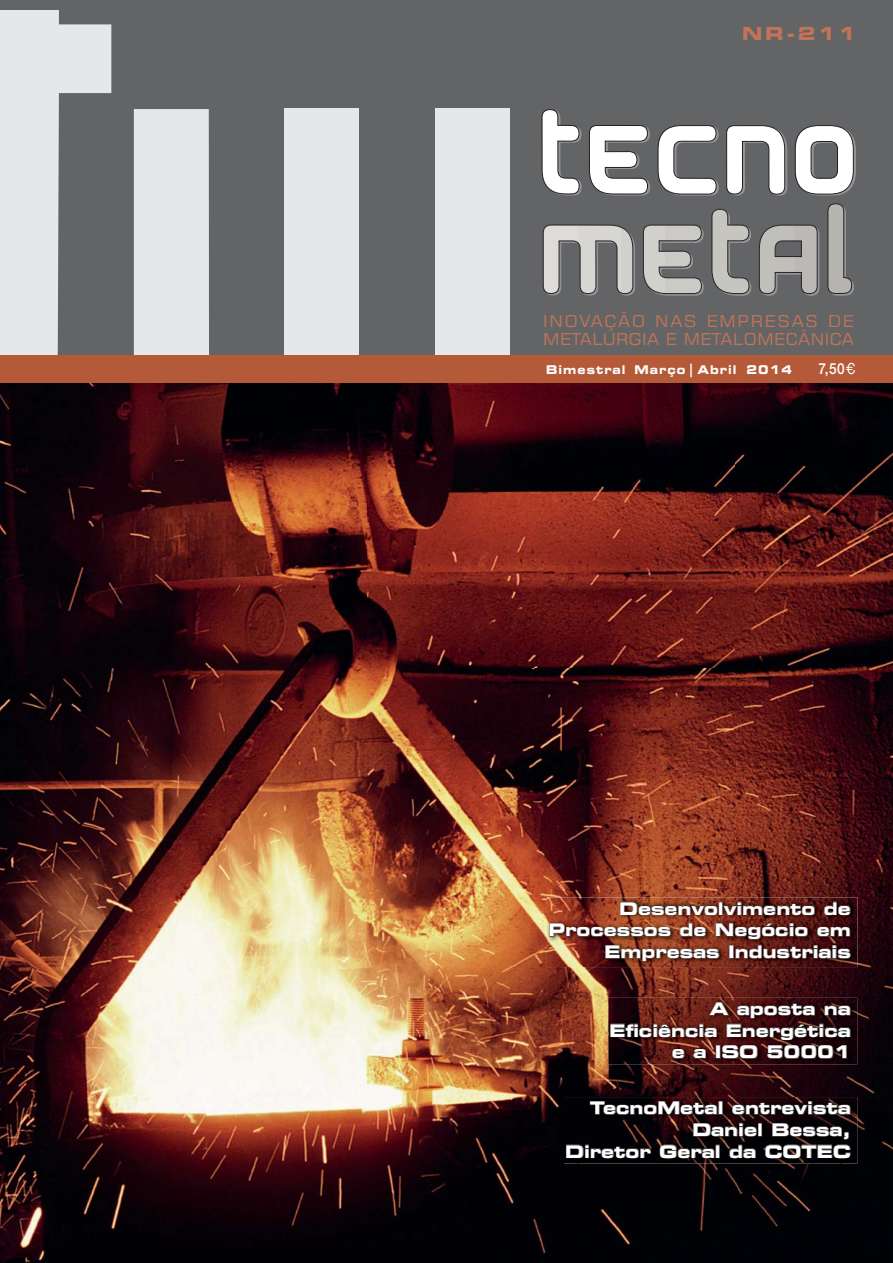
<style>
.page{position:relative;width:893px;height:1263px;background:#fff}
.page>*{position:absolute;margin:0;border:0;box-sizing:border-box;transform-origin:0 0}
.t1{font:107.85px "Airstrip Four";color:#fff}
.t2{font:700 expanded 18px "Square 721 BT";color:#c37456}
.t3{font:700 expanded 17.25px/21.8px "Square 721 BT";color:#fff;text-align:right}
.t4{font:16.35px/17.9px "Square 721 BT";letter-spacing:.03em;color:#c37456;scale:1.06 1}
.t5{font:500 15.15px "Helvetica Neue";color:#fff;scale:.9 1}
.t6{font:700 expanded 12px "Square 721 BT";letter-spacing:.1em;color:#fff;scale:.9 1}
.s1{font-size:13.5px}
.s2{font-family:"Helvetica";font-weight:400}
</style>
<div class="page">
<img style="left:0;top:383px;width:735px;height:610px">
<img style="left:735px;top:383px;width:158px;height:718px">
<img style="left:0;top:993px;width:577px;height:270px">
<img style="left:577px;top:993px;width:159px;height:104px">
<div style="left:841px;top:1101px;width:52px;height:162px;background:#000206"></div>
<div style="left:577px;top:1163px;width:264px;height:100px;background:#000206"></div>
<img style="left:547px;top:897px;width:310px;height:70px">
<img style="left:620px;top:901px;width:17px;height:14px">
<svg style="left:639px;top:905px;width:52px;height:10px"></svg>
<img style="left:691px;top:905px;width:14px;height:10px">
<svg style="left:705px;top:905px;width:12px;height:10px"></svg>
<img style="left:719px;top:901px;width:4px;height:14px">
<img style="left:723px;top:905px;width:14px;height:10px">
<img style="left:737px;top:901px;width:4px;height:14px">
<img style="left:743px;top:905px;width:19px;height:10px">
<svg style="left:764px;top:903px;width:51px;height:12px"></svg>
<img style="left:824px;top:901px;width:13px;height:14px">
<svg style="left:838px;top:905px;width:12px;height:10px"></svg>
<img style="left:549px;top:923px;width:16px;height:14px">
<svg style="left:566px;top:927px;width:105px;height:10px"></svg>
<img style="left:680px;top:923px;width:13px;height:14px">
<svg style="left:694px;top:927px;width:12px;height:10px"></svg>
<img style="left:716px;top:923px;width:18px;height:14px">
<img style="left:762px;top:923px;width:13px;height:4px">
<img style="left:790px;top:923px;width:4px;height:4px">
<img style="left:605px;top:945px;width:15px;height:13px">
<img style="left:621px;top:949px;width:20px;height:9px">
<svg style="left:642px;top:949px;width:77px;height:12px"></svg>
<svg style="left:729px;top:927px;width:121px;height:31px;background:#431d1c"></svg>
<img style="left:608px;top:998px;width:249px;height:66px">
<img style="left:709px;top:1002px;width:20px;height:13px">
<svg style="left:737px;top:1003px;width:78px;height:15px"></svg>
<svg style="left:825px;top:1005px;width:25px;height:10px"></svg>
<img style="left:610px;top:1024px;width:15px;height:13px">
<svg style="left:626px;top:1024px;width:91px;height:13px"></svg>
<img style="left:727px;top:1024px;width:14px;height:13px">
<svg style="left:743px;top:1024px;width:107px;height:16px;background:#2d1a1b"></svg>
<svg style="left:672px;top:1049px;width:12px;height:10px"></svg>
<svg style="left:694px;top:1049px;width:12px;height:10px"></svg>
<img style="left:716px;top:1045px;width:4px;height:14px">
<img style="left:722px;top:1045px;width:35px;height:14px">
<img style="left:767px;top:1045px;width:32px;height:14px">
<img style="left:801px;top:1045px;width:15px;height:14px">
<img style="left:818px;top:1045px;width:15px;height:14px">
<img style="left:836px;top:1045px;width:10px;height:14px">
<img style="left:564px;top:1097px;width:293px;height:66px">
<img style="left:590px;top:1101px;width:15px;height:13px">
<svg style="left:604px;top:1105px;width:53px;height:9px"></svg>
<img style="left:658px;top:1101px;width:21px;height:13px">
<svg style="left:681px;top:1101px;width:42px;height:13px"></svg>
<svg style="left:732px;top:1103px;width:62px;height:11px"></svg>
<img style="left:794px;top:1105px;width:14px;height:9px">
<svg style="left:808px;top:1101px;width:42px;height:13px"></svg>
<img style="left:693px;top:1123px;width:18px;height:13px">
<svg style="left:711px;top:1123px;width:51px;height:13px"></svg>
<img style="left:772px;top:1123px;width:17px;height:13px">
<svg style="left:790px;top:1126px;width:59px;height:13px"></svg>
<img style="left:566px;top:1145px;width:17px;height:13px">
<svg style="left:585px;top:1145px;width:66px;height:13px"></svg>
<img style="left:660px;top:1144px;width:17px;height:14px">
<svg style="left:678px;top:1145px;width:42px;height:13px"></svg>
<svg style="left:730px;top:1145px;width:26px;height:13px"></svg>
<img style="left:765px;top:1144px;width:67px;height:14px">
<img style="left:834px;top:1144px;width:16px;height:14px">
<div style="left:0;top:0;width:893px;height:381px;background:#e6e7e8"></div>
<div style="left:58px;top:9px;width:835px;height:346px;background:#636466"></div>
<div style="left:134px;top:109px;width:75px;height:247px;background:#e6e7e8"></div>
<div style="left:284px;top:108px;width:75px;height:248px;background:#e6e7e8"></div>
<div style="left:435px;top:108px;width:75px;height:248px;background:#e6e7e8"></div>
<div style="left:0;top:0;width:893px;height:9px;background:#636466"></div>
<div style="left:797px;top:126px;width:59px;height:69px;border:1px solid #939598;border-radius:24px"></div>
<div style="left:813px;top:142px;width:27px;height:37px;border:1px solid #939598;border-radius:8px"></div>
<svg style="left:542px;top:109px;width:40px;height:86px;background:#616264"></svg>
<svg style="left:589px;top:125px;width:61px;height:70px;background:#606163"></svg>
<svg style="left:658px;top:125px;width:61px;height:70px;background:#616263"></svg>
<svg style="left:726px;top:125px;width:61px;height:71px;background:#616163"></svg>
<div style="left:795px;top:125px;width:58px;height:69px;border:1px solid #231f20;border-radius:24px"></div>
<div style="left:811px;top:141px;width:27px;height:37px;border:1px solid #231f20;border-radius:8px"></div>
<svg style="left:543px;top:225px;width:92px;height:70px"></svg>
<svg style="left:643px;top:225px;width:60px;height:70px;background:#a1a09e"></svg>
<svg style="left:712px;top:209px;width:39px;height:87px;background:#929290"></svg>
<svg style="left:759px;top:225px;width:60px;height:71px;background:#989795"></svg>
<svg style="left:827px;top:203px;width:26px;height:93px;background:#8e8d8b"></svg>
<div style="left:0;top:355px;width:893px;height:28px;background:#b55a39"></div>
<p class="t2" style="left:742px;top:27px;width:115px">NR-211</p>
<h1 class="t1" style="left:537px;top:94px;width:323px">TECNO</h1>
<p class="t4" style="left:543px;top:314px;width:295px">INOVAÇÃO NAS EMPRESAS DE<br>METALURGIA E METALOMECÂNICA</p>
<p class="t6" style="left:546px;top:365px;width:275px">Bimestral Março <span class="s1">|</span> Abril 2014</p>
<p class="t5" style="left:818px;top:364px;width:43px">7,50<span class="s2">€</span></p>
<p class="t3" style="left:548px;top:899px;width:304px">Desenvolvimento de<br>Processos de Negócio em<br>Empresas Industriais</p>
<p class="t3" style="left:610px;top:1000px;width:243px">A aposta na<br>Eficiência Energética e a ISO 50001</p>
<p class="t3" style="left:565px;top:1099px;width:287px">TecnoMetal entrevista<br>Daniel Bessa,<br>Diretor Geral da COTEC</p>
</div>
